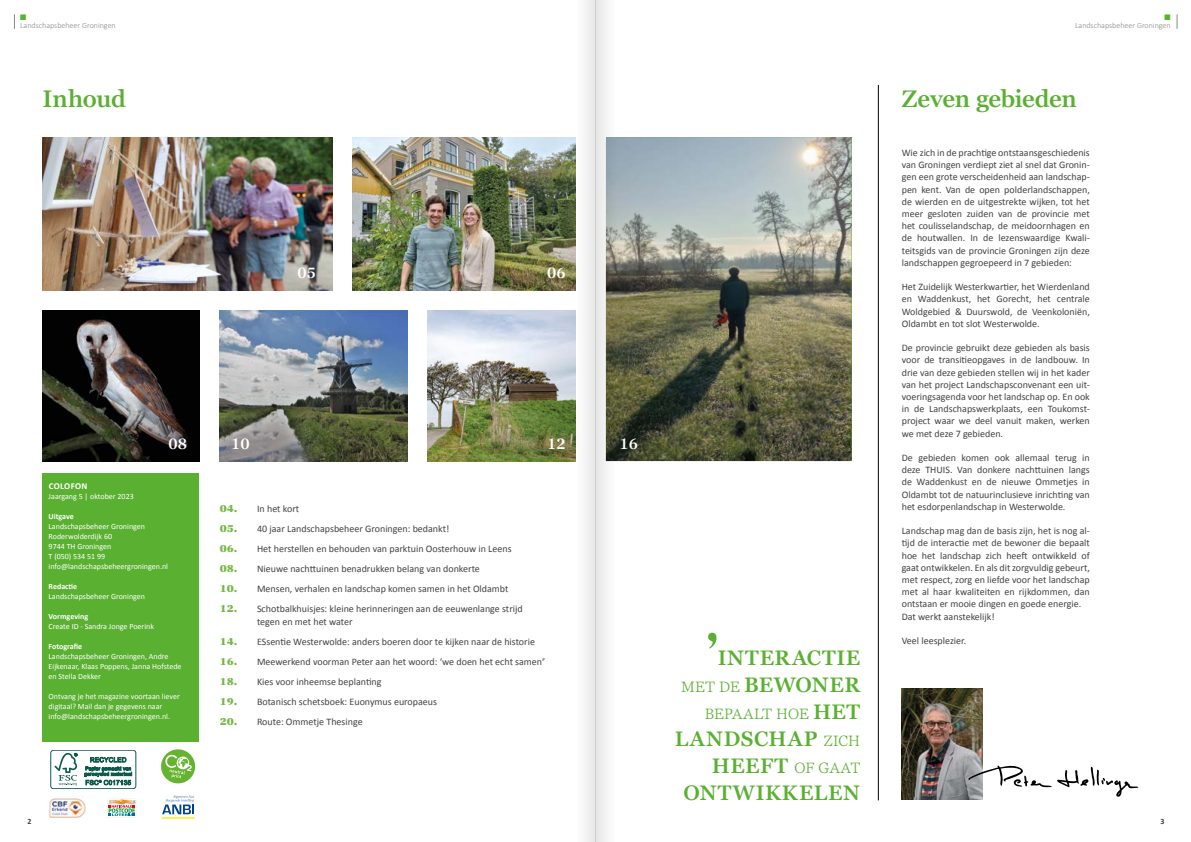
<style>
.page{position:relative;width:1191px;height:842px;background:#fff}
.page>*{position:absolute;margin:0;border:0;box-sizing:border-box;transform-origin:0 0}
.t1{font:600 24px "Georgia Pro";letter-spacing:-.015em;color:#5ab031}
.t2{font:600 21px/27px "Georgia Pro";letter-spacing:.035em;color:#5ab031;text-align:right}
.t3{font:300 15px "Georgia Pro";letter-spacing:-.005em;color:#5ab031}
.t4{font:600 15px "Georgia Pro";color:#fff}
.t5{font:10px/12.2px "Calibri";color:#424241;text-align:justify}
.t6{font:900 10px/20px "Georgia Pro";color:#76b947;text-align:justify}
.t7{font:700 9px "Calibri";letter-spacing:.035em;color:#fff}
.t8{font:8px/10px "Calibri";color:#fff}
.t9{font:300 8px "Calibri";color:#878787}
.t10{font:700 8px "Calibri";color:#fff}
.t11{font:8px "Zapf Dingbats ITC";color:#5ab031}
.t12{font:700 8px "Calibri";color:#424241}
.s1{font-weight:300;font-size:15px}
.s2{font-weight:600;font-size:21px}
</style>
<div class="page">
<div style="left:43px;top:473px;width:156px;height:269px;background:#5ab031"></div>
<img style="left:43px;top:137px;width:290px;height:153px">
<img style="left:352px;top:137px;width:191px;height:153px">
<img style="left:428px;top:310px;width:115px;height:151px">
<img style="left:219px;top:310px;width:188px;height:151px">
<img style="left:43px;top:310px;width:156px;height:151px">
<hr style="left:878px;top:85px;width:1px;height:715px;background:#000">
<svg style="left:108px;top:799px;width:28px;height:17px"></svg>
<svg style="left:162px;top:795px;width:32px;height:19px"></svg>
<hr style="left:161px;top:817px;width:34px;height:1px;background:#ffec00">
<img style="left:901px;top:688px;width:81px;height:111px">
<img style="left:648px;top:137px;width:203px;height:324px">
<div style="left:50px;top:750px;width:86px;height:39px;border:1px solid #0d5a4d;border-radius:3px"></div>
<svg style="left:54px;top:753px;width:23px;height:33px"></svg>
<svg style="left:84px;top:757px;width:48px;height:28px"></svg>
<svg style="left:161px;top:749px;width:35px;height:35px"></svg>
<img style="left:49px;top:798px;width:37px;height:20px">
<div style="left:168px;top:438px;width:23px;height:15px;background:#000;opacity:.06"></div>
<svg style="left:708px;top:633px;width:8px;height:15px"></svg>
<svg style="left:968px;top:765px;width:83px;height:22px"></svg>
<svg style="left:1057px;top:766px;width:81px;height:31px"></svg>
<svg style="left:14px;top:14px;width:1px;height:15px"></svg>
<svg style="left:1176px;top:14px;width:1px;height:15px"></svg>
<svg style="left:543px;top:0;width:52px;height:842px"></svg>
<svg style="left:595px;top:0;width:53px;height:842px"></svg>
<p class="t11" style="left:20px;top:14px;width:8px">■</p>
<p class="t9" style="left:20px;top:21px;width:97px">Landschapsbeheer Groningen</p>
<p class="t11" style="left:1164px;top:14px;width:8px">■</p>
<p class="t9" style="left:1075px;top:21px;width:97px">Landschapsbeheer Groningen</p>
<h1 class="t1" style="left:43px;top:85px;width:85px">Inhoud</h1>
<h1 class="t1" style="left:901px;top:85px;width:177px">Zeven gebieden</h1>
<p class="t5" style="left:901px;top:146px;width:190px">Wie zich in de prachtige ontstaansgeschiedenis van Groningen verdiept ziet al snel dat Gronin&shy;gen een grote verscheidenheid aan landschap&shy;pen kent. Van de open polderlandschappen, de wierden en de uitgestrekte wijken, tot het meer gesloten zuiden van de provincie met het coulisselandschap, de meidoornhagen en de houtwallen. In de lezenswaardige Kwali&shy;teitsgids van de provincie Groningen zijn deze landschappen gegroepeerd in 7 gebieden:</p>
<p class="t5" style="left:901px;top:281px;width:190px">Het Zuidelijk Westerkwartier, het Wierdenland en Waddenkust, het Gorecht, het centrale Woldgebied &amp; Duurswold, de Veenkoloniën, Oldambt en tot slot Westerwolde.</p>
<p class="t5" style="left:901px;top:342px;width:190px">De provincie gebruikt deze gebieden als basis voor de transitieopgaves in de landbouw. In drie van deze gebieden stellen wij in het kader van het project Landschapsconvenant een uit&shy;voeringsagenda voor het landschap op. En ook in de Landschapswerkplaats, een Toukomst&shy;project waar we deel vanuit maken, werken we met deze 7 gebieden.</p>
<p class="t5" style="left:901px;top:451px;width:190px">De gebieden komen ook allemaal terug in deze THUIS. Van donkere nachttuinen langs de Waddenkust en de nieuwe Ommetjes in Oldambt tot de natuurinclusieve inrichting van het esdorpenlandschap in Westerwolde.</p>
<p class="t5" style="left:901px;top:525px;width:190px;text-align:left">Landschap mag dan de basis zijn, het is nog al&shy;tijd de interactie met de bewoner die bepaalt hoe het landschap zich heeft ontwikkeld of gaat ontwikkelen. En als dit zorgvuldig gebeurt, met respect, zorg en liefde voor het landschap met al haar kwaliteiten en rijkdommen, dan ontstaan er mooie dingen en goede energie.<br>Dat werkt aanstekelijk!</p>
<p class="t5" style="left:901px;top:634px;width:66px">Veel leesplezier.</p>
<h3 class="t4" style="left:547px;top:264px;width:20px">06</h3>
<h3 class="t4" style="left:298px;top:264px;width:20px">05</h3>
<h3 class="t4" style="left:169px;top:435px;width:20px">08</h3>
<h3 class="t4" style="left:547px;top:435px;width:20px">12</h3>
<h3 class="t4" style="left:619px;top:435px;width:20px">16</h3>
<h3 class="t4" style="left:231px;top:435px;width:20px">10</h3>
<p class="t7" style="left:49px;top:480px;width:40px">COLOFON</p>
<p class="t8" style="left:49px;top:491px;width:87px">Jaargang 5 | oktober 2023</p>
<p class="t10" style="left:49px;top:511px;width:27px">Uitgave</p>
<p class="t8" style="left:49px;top:521px;width:121px">Landschapsbeheer Groningen<br>Roderwolderdijk 60<br>9744 TH Groningen<br>T (050) 534 51 99 info@landschapsbeheergroningen.nl</p>
<p class="t10" style="left:49px;top:581px;width:30px">Redactie</p>
<p class="t8" style="left:49px;top:591px;width:98px">Landschapsbeheer Groningen</p>
<p class="t10" style="left:49px;top:611px;width:41px">Vormgeving</p>
<p class="t8" style="left:49px;top:621px;width:107px">Create ID - Sandra Jonge Poerink</p>
<p class="t10" style="left:49px;top:641px;width:35px">Fotografie</p>
<p class="t8" style="left:49px;top:651px;width:134px">Landschapsbeheer Groningen, Andre<br>Eijkenaar, Klaas Poppens, Janna Hofstede en Stella Dekker</p>
<p class="t8" style="left:49px;top:691px;width:133px">Ontvang je het magazine voortaan liever digitaal? Mail dan je gegevens naar info@landschapsbeheergroningen.nl.</p>
<p class="t6" style="left:220px;top:498px;width:19px">04.<br>05.<br>06.<br>08.<br>10.<br>12.</p>
<p class="t6" style="left:220px;top:631px;width:19px">14.<br>16.<br>18.<br>19.<br>20.</p>
<p class="t5" style="left:257px;top:498px;width:267px;line-height:20px;text-align:left">In het kort<br>40 jaar Landschapsbeheer Groningen: bedankt!<br>Het herstellen en behouden van parktuin Oosterhouw in Leens Nieuwe nachttuinen benadrukken belang van donkerte<br>Mensen, verhalen en landschap komen samen in het Oldambt Schotbalkhuisjes: kleine herinneringen aan de eeuwenlange strijd</p>
<p class="t5" style="left:257px;top:611px;width:289px;line-height:20px;text-align:left">tegen en met het water<br>ESsentie Westerwolde: anders boeren door te kijken naar de historie Meewerkend voorman Peter aan het woord: ‘we doen het echt samen’ Kies voor inheemse beplanting<br>Botanisch schetsboek: Euonymus europaeus<br>Route: Ommetje Thesinge</p>
<h2 class="t2" style="left:681px;top:645px;width:180px">INTERACTIE<br><span class="s1">MET DE</span> BEWONER</h2>
<h3 class="t3" style="left:705px;top:706px;width:157px">BEPAALT HOE <span class="s2">HET</span></h3>
<h2 class="t2" style="left:675px;top:726px;width:187px">LANDSCHAP <span class="s1">ZICH</span></h2>
<h3 class="t3" style="left:712px;top:760px;width:150px"><span class="s2">HEEFT</span> OF GAAT</h3>
<h2 class="t2" style="left:683px;top:780px;width:178px">ONTWIKKELEN</h2>
<p class="t12" style="left:27px;top:816px;width:6px">2</p>
<p class="t12" style="left:1160px;top:815px;width:6px">3</p>
</div>
